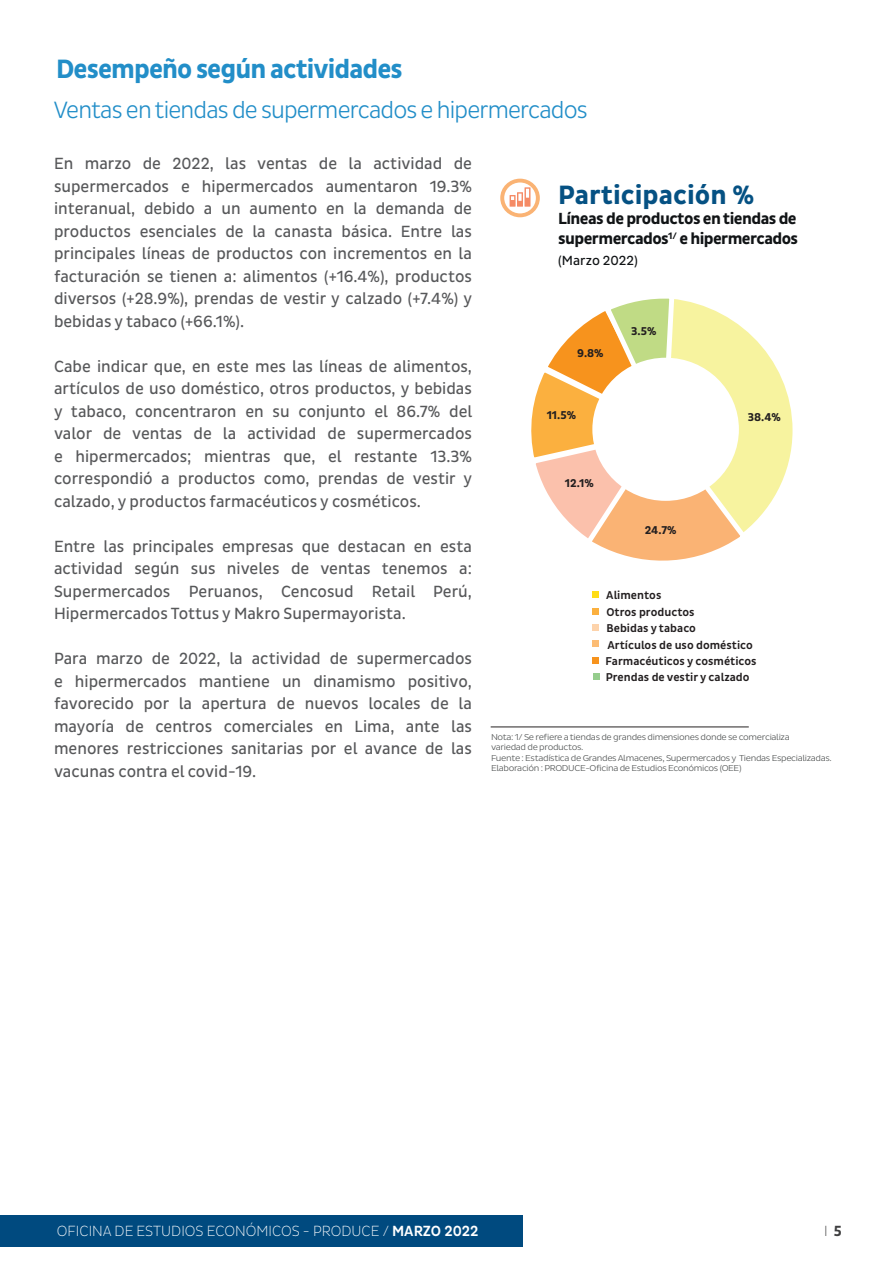
<style>
.page{position:relative;width:893px;height:1263px;background:#fff}
.page>*{position:absolute;margin:0;border:0;box-sizing:border-box;transform-origin:0 0}
.t1{font:700 27px "Pluto Sans Cond";letter-spacing:-.035em;color:#228ec8}
.t2{font:700 27px "Pluto Sans Cond";color:#055183}
.t3{font:300 24px "Pluto Sans Cond";letter-spacing:-.035em;color:#228ec8}
.t4{font:16.5px/22.5px "Pluto Sans Cond";color:#57585a;text-align:justify}
.t5{font:700 16.35px/20.2px "Pluto Sans Cond";letter-spacing:-.035em;color:#111416}
.t6{font:300 15px "Pluto Sans Cond Ex";color:#fff}
.t7{font:300 15px "Pluto Sans Cond Ex";color:#3e3e3f}
.t8{font:13.5px "Pluto Sans Cond";color:#111416}
.t9{font:500 11.55px "Pluto Sans Cond";color:#231f20}
.t10{font:700 11.55px "Pluto Sans Cond";color:#231f20}
.t11{font:300 8.7px/10.4px "Pluto Sans Cond";letter-spacing:-.035em;color:#4f5252;scale:1.13 1}
.s1{font-family:"Pluto Sans Cond";font-weight:500}
.s2{font-family:"Pluto Sans Cond";font-weight:700}
</style>
<div class="page">
<div style="left:0;top:1215px;width:522px;height:32px;background:#004a7f"></div>
<hr style="left:491px;top:726px;width:258px;height:1px;background:#231f20">
<svg style="left:502px;top:181px;width:36px;height:34px"></svg>
<div style="left:500px;top:179px;width:40px;height:38px;border:4px solid #fab374;border-radius:50%"></div>
<svg style="left:510px;top:187px;width:20px;height:20px"></svg>
<div style="left:592px;top:592px;width:7px;height:6px;background:#ffdd17"></div>
<div style="left:592px;top:657px;width:7px;height:7px;background:#f7931d"></div>
<div style="left:593px;top:673px;width:6px;height:7px;background:#95cd8d"></div>
<div style="left:592px;top:640px;width:7px;height:7px;background:#fcbc74"></div>
<div style="left:592px;top:624px;width:7px;height:6px;background:#fdd3ab"></div>
<div style="left:592px;top:608px;width:7px;height:6px;background:#fbb03f"></div>
<svg style="left:531px;top:298px;width:262px;height:263px"></svg>
<div style="left:595px;top:360px;width:141px;height:138px;background:#fff;border-radius:50%"></div>
<div style="left:592px;top:358px;width:147px;height:143px;border:5px solid #fff;border-radius:50%"></div>
<p class="t1" style="left:56px;top:53px;width:348px">Desempeño según actividades</p>
<p class="t3" style="left:53px;top:97px;width:536px">Ventas en tiendas de supermercados e hipermercados</p>
<p class="t4" style="left:54px;top:153px;width:420px">En marzo de 2022, las ventas de la actividad de supermercados e hipermercados aumentaron 19.3% interanual, debido a un aumento en la demanda de productos esenciales de la canasta básica. Entre las principales líneas de productos con incrementos en la facturación se tienen a: alimentos (+16.4%), productos diversos (+28.9%), prendas de vestir y calzado (+7.4%) y bebidas y tabaco (+66.1%).</p>
<p class="t4" style="left:54px;top:355px;width:420px">Cabe indicar que, en este mes las líneas de alimentos, artículos de uso doméstico, otros productos, y bebidas y tabaco, concentraron en su conjunto el 86.7% del valor de ventas de la actividad de supermercados e hipermercados; mientras que, el restante 13.3% correspondió a productos como, prendas de vestir y calzado, y productos farmacéuticos y cosméticos.</p>
<p class="t4" style="left:54px;top:535px;width:420px">Entre las principales empresas que destacan en esta actividad según sus niveles de ventas tenemos a:<br>Supermercados Peruanos, Cencosud Retail Perú, Hipermercados Tottus y Makro Supermayorista.</p>
<p class="t4" style="left:54px;top:648px;width:420px">Para marzo de 2022, la actividad de supermercados e hipermercados mantiene un dinamismo positivo, favorecido por la apertura de nuevos locales de la mayoría de centros comerciales en Lima, ante las menores restricciones sanitarias por el avance de las vacunas contra el covid-19.</p>
<p class="t2" style="left:558px;top:179px;width:198px">Participación %</p>
<p class="t5" style="left:558px;top:209px;width:241px">Líneas de productos en tiendas de supermercados<sup>1/</sup> e hipermercados</p>
<p class="t8" style="left:558px;top:252px;width:81px">(Marzo 2022)</p>
<p class="t10" style="left:577px;top:346px;width:28px">9.8%</p>
<p class="t10" style="left:547px;top:409px;width:31px">11.5%</p>
<p class="t10" style="left:565px;top:477px;width:31px">12.1%</p>
<p class="t10" style="left:631px;top:324px;width:27px">3.5%</p>
<p class="t10" style="left:645px;top:524px;width:33px">24.7%</p>
<p class="t10" style="left:748px;top:411px;width:35px">38.4%</p>
<p class="t9" style="left:606px;top:589px;width:57px">Alimentos</p>
<p class="t9" style="left:606px;top:622px;width:91px">Bebidas y tabaco</p>
<p class="t9" style="left:606px;top:671px;width:145px">Prendas de vestir y calzado</p>
<p class="t9" style="left:606px;top:605px;width:90px">Otros productos</p>
<p class="t9" style="left:607px;top:638px;width:147px">Artículos de uso doméstico</p>
<p class="t9" style="left:605px;top:654px;width:153px">Farmacéuticos y cosméticos</p>
<p class="t11" style="left:491px;top:732px;width:303px">Nota: 1/ Se refiere a tiendas de grandes dimensiones donde se comercializa<br>variedad de productos.<br>Fuente : Estadística de Grandes Almacenes, Supermercados y Tiendas Especializadas.<br>Elaboración : PRODUCE-Oficina de Estudios Económicos (OEE)</p>
<p class="t6" style="left:57px;top:1222px;width:423px">OFICINA DE ESTUDIOS ECONÓMICOS - PRODUCE / <span class="s1">MARZO 2022</span></p>
<p class="t7" style="left:824px;top:1222px;width:19px">I <span class="s2">5</span></p>
</div>
